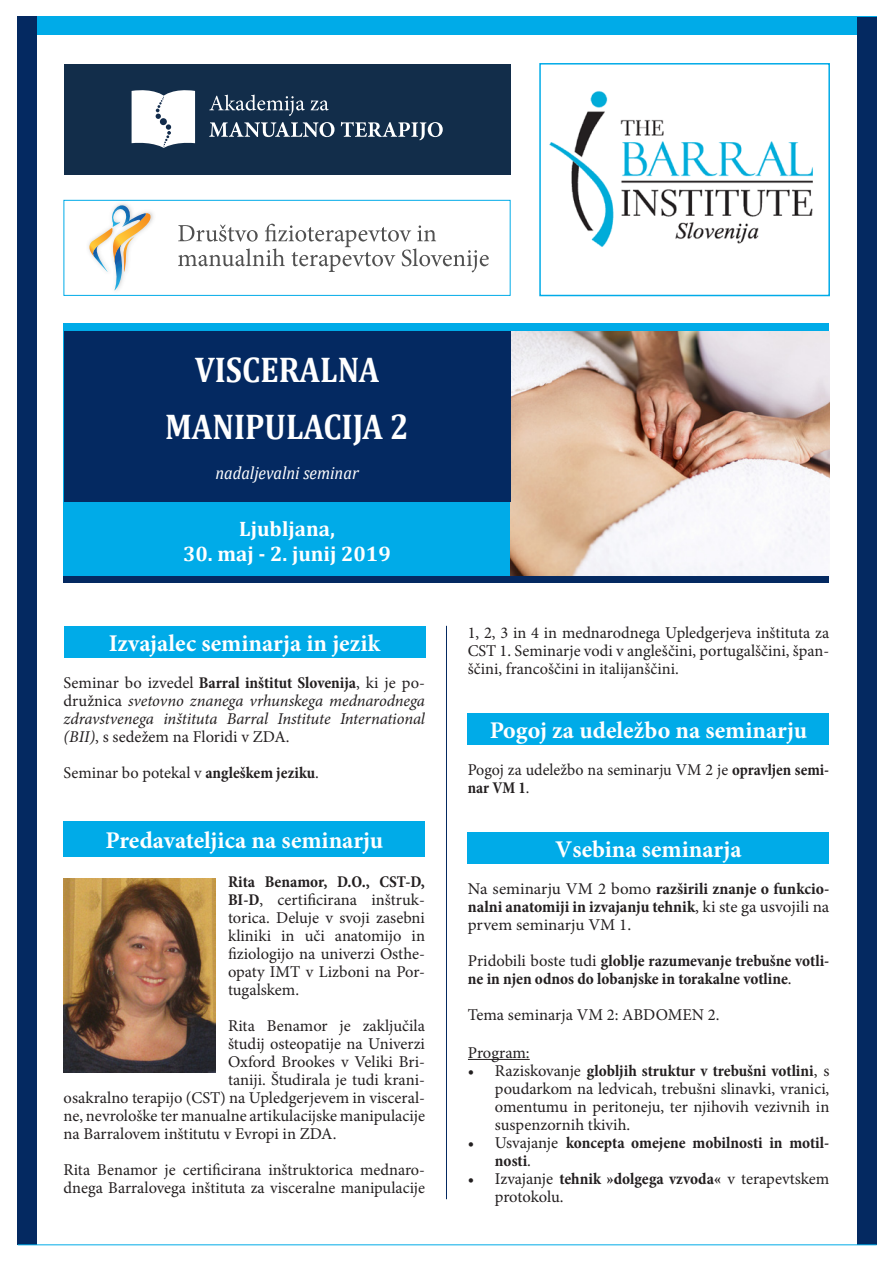
<style>
.page{position:relative;width:893px;height:1263px;background:#fff}
.page>*{position:absolute;margin:0;border:0;box-sizing:border-box;transform-origin:0 0}
.t1{font:700 36px "Cambria";color:#fff;scale:.88 1}
.t2{font:700 24px "Minion Pro";color:#fff}
.t3{font:700 21px "Cambria";color:#fff}
.t4{font:italic 18px "Cambria";color:#fff;scale:.91 1}
.t5{font:16.5px/18px "Minion Pro";color:#231f20;text-align:justify}
.t6{font:700 condensed 16.5px/18px "Minion Pro";color:#231f20}
.t7{font:italic 16.5px/18px "Minion Pro";letter-spacing:-.01em;color:#231f20;text-align:justify}
.s1{font-style:normal}
.s2{font-weight:700;font-style:normal;font-stretch:condensed}
.s3{font-weight:700;font-stretch:condensed}
.s4{font-weight:400;font-stretch:normal}
</style>
<div class="page">
<div style="left:18px;top:17px;width:859px;height:18px;background:#00abe8"></div>
<div style="left:18px;top:17px;width:19px;height:1228px;background:#042961"></div>
<div style="left:858px;top:17px;width:19px;height:1227px;background:#042961"></div>
<hr style="left:18px;top:1244px;width:859px;height:1px;background:#00abe8">
<div style="left:64px;top:323px;width:765px;height:255px;background:#00abe8"></div>
<img style="left:510px;top:332px;width:319px;height:244px">
<div style="left:64px;top:64px;width:446px;height:110px;background:#122d4a"></div>
<svg style="left:209px;top:95px;width:96px;height:21px"></svg>
<svg style="left:311px;top:100px;width:18px;height:11px"></svg>
<svg style="left:209px;top:122px;width:126px;height:15px"></svg>
<svg style="left:341px;top:122px;width:102px;height:18px"></svg>
<svg style="left:132px;top:90px;width:63px;height:58px;background:#e0e3e7"></svg>
<div style="left:64px;top:332px;width:446px;height:170px;background:#042961"></div>
<hr style="left:446px;top:626px;width:1px;height:573px;background:#042961">
<div style="left:64px;top:626px;width:361px;height:32px;background:#00abe8"></div>
<svg style="left:88px;top:205px;width:65px;height:85px"></svg>
<svg style="left:178px;top:224px;width:311px;height:48px"></svg>
<div style="left:64px;top:200px;width:446px;height:95px;border:1px solid #00abe8"></div>
<img style="left:549px;top:91px;width:264px;height:156px">
<div style="left:539px;top:63px;width:291px;height:233px;border:2px solid #00abe8"></div>
<div style="left:468px;top:832px;width:361px;height:32px;background:#00abe8"></div>
<hr style="left:468px;top:1059px;width:62px;height:1px;background:#231f20">
<div style="left:468px;top:713px;width:361px;height:32px;background:#00abe8"></div>
<div style="left:64px;top:576px;width:765px;height:7px;background:#042961"></div>
<div style="left:64px;top:821px;width:361px;height:36px;background:#00abe8"></div>
<img style="left:64px;top:879px;width:151px;height:193px">
<p class="t1" style="left:195px;top:345px;width:211px">VISCERALNA</p>
<p class="t1" style="left:165px;top:401px;width:279px">MANIPULACIJA 2</p>
<p class="t4" style="left:215px;top:460px;width:159px">nadaljevalni seminar</p>
<p class="t3" style="left:239px;top:514px;width:97px">Ljubljana,</p>
<p class="t3" style="left:183px;top:539px;width:209px">30. maj - 2. junij 2019</p>
<p class="t2" style="left:109px;top:626px;width:273px">Izvajalec seminarja in jezik</p>
<p class="t7" style="left:64px;top:673px;width:363px"><span class="s1">Seminar bo izvedel</span> <span class="s2">Barral inštitut Slovenija</span><span class="s1">, ki je po&shy;družnica</span> svetovno znanega vrhunskega mednarodnega zdravstvenega inštituta Barral Institute International (BII)<span class="s1">, s sedežem na Floridi v ZDA.</span></p>
<p class="t5" style="left:64px;top:763px;width:257px">Seminar bo potekal v <span class="s3">angleškem jeziku</span>.</p>
<p class="t2" style="left:105px;top:823px;width:279px">Predavateljica na seminarju</p>
<p class="t5" style="left:228px;top:873px;width:199px"><span class="s3">Rita Benamor, D.O., CST-D, BI-D</span>, certificirana inštruk&shy;torica. Deluje v svoji zasebni kliniki in uči anatomijo in fiziologijo na univerzi Osthe&shy;opaty IMT v Lizboni na Por&shy;tugalskem.</p>
<p class="t5" style="left:228px;top:1017px;width:199px">Rita Benamor je zaključila</p>
<p class="t5" style="left:228px;top:1035px;width:198px">študij osteopatije na Univerzi</p>
<p class="t5" style="left:228px;top:1053px;width:199px">Oxford Brookes v Veliki Bri-</p>
<p class="t5" style="left:228px;top:1071px;width:199px">taniji. Študirala je tudi krani-</p>
<p class="t5" style="left:64px;top:1089px;width:363px">osakralno terapijo (CST) na Upledgerjevem in visceral-</p>
<p class="t5" style="left:64px;top:1107px;width:363px">ne, nevrološke ter manualne artikulacijske manipulacije</p>
<p class="t5" style="left:64px;top:1125px;width:274px">na Barralovem inštitutu v Evropi in ZDA.</p>
<p class="t5" style="left:64px;top:1161px;width:363px">Rita Benamor je certificirana inštruktorica mednaro&shy;dnega Barralovega inštituta za visceralne manipulacije</p>
<p class="t5" style="left:468px;top:624px;width:363px">1, 2, 3 in 4 in mednarodnega Upledgerjeva inštituta za CST 1. Seminarje vodi v angleščini, portugalščini, špan&shy;ščini, francoščini in italijanščini.</p>
<p class="t2" style="left:490px;top:713px;width:319px">Pogoj za udeležbo na seminarju</p>
<p class="t5" style="left:468px;top:761px;width:363px">Pogoj za udeležbo na seminarju VM 2 je <span class="s3">opravljen semi&shy;nar VM 1</span>.</p>
<p class="t2" style="left:555px;top:832px;width:188px">Vsebina seminarja</p>
<p class="t6" style="left:468px;top:880px;width:363px;text-align:justify"><span class="s4">Na seminarju VM 2 bomo</span> razširili znanje o funkcio&shy;nalni anatomiji in izvajanju tehnik<span class="s4">, ki ste ga usvojili na prvem seminarju VM 1.</span></p>
<p class="t6" style="left:468px;top:952px;width:363px"><span class="s4">Pridobili boste tudi</span> globlje razumevanje trebušne votli&shy;ne in njen odnos do lobanjske in torakalne votline<span class="s4">.</span></p>
<p class="t5" style="left:468px;top:1006px;width:253px">Tema seminarja VM 2: ABDOMEN 2.</p>
<p class="t5" style="left:468px;top:1043px;width:63px">Program:</p>
<p class="t5" style="left:495px;top:1061px;width:336px;text-indent:-27px">• Raziskovanje <span class="s3">globljih struktur v trebušni votlini</span>, s poudarkom na ledvicah, trebušni slinavki, vranici, omentumu in peritoneju, ter njihovih vezivnih in suspenzornih tkivih.</p>
<p class="t6" style="left:495px;top:1133px;width:336px;text-indent:-27px"><span class="s4">• Usvajanje</span> koncepta omejene mobilnosti in motil&shy;nosti<span class="s4">.</span></p>
<p class="t5" style="left:495px;top:1169px;width:336px;text-indent:-27px">• Izvajanje <span class="s3">tehnik »dolgega vzvoda«</span> v terapevtskem protokolu.</p>
</div>
